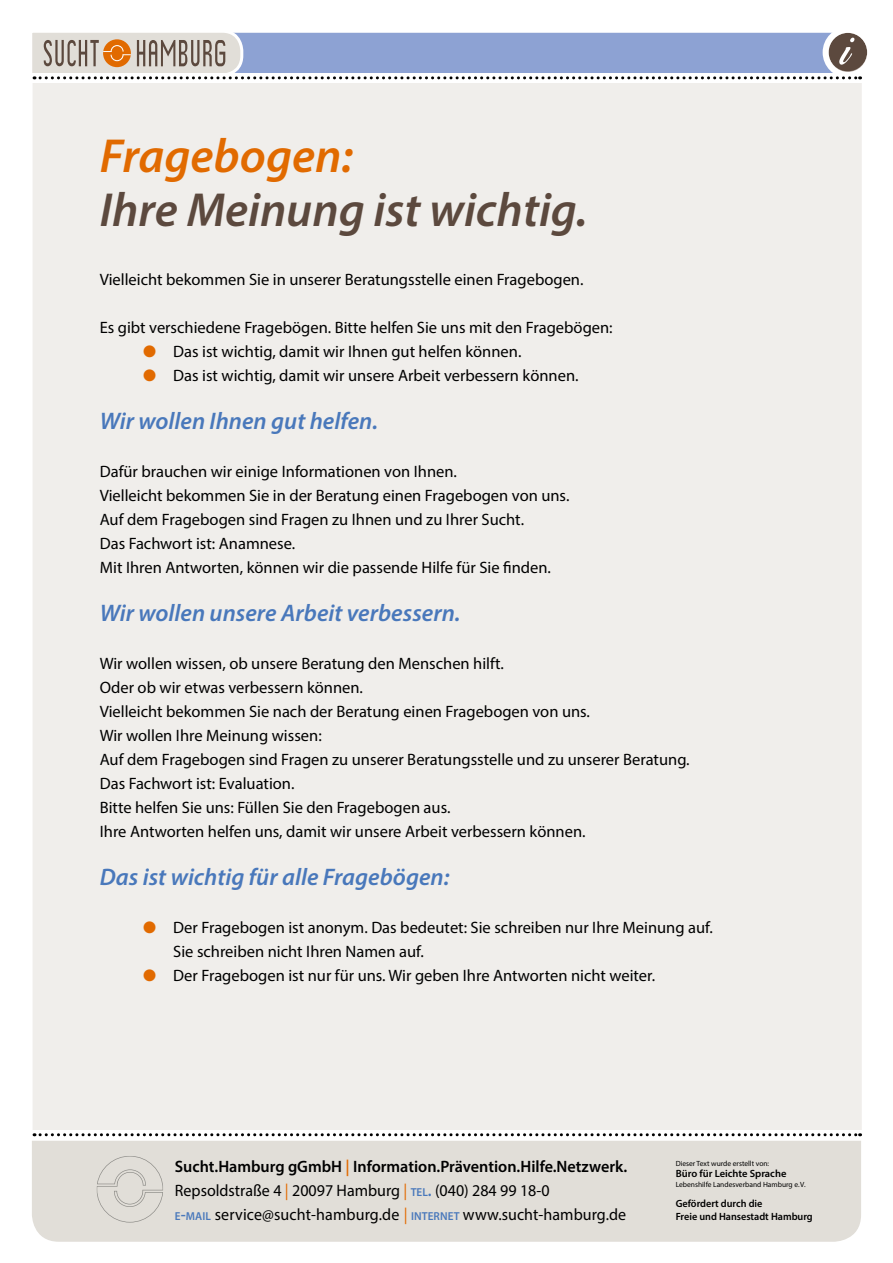
<style>
.page{position:relative;width:893px;height:1263px;background:#fff}
.page>*{position:absolute;margin:0;border:0;box-sizing:border-box;transform-origin:0 0}
.t1{font:italic 600 48px "Myriad Pro";color:#5c493e}
.t2{font:italic 600 48px "Myriad Pro";color:#e16a00}
.t3{font:italic 600 24px "Myriad Pro";color:#4978bb}
.t4{font:16.5px/24px "Myriad Pro";color:#000}
.t5{font:600 10.5px/12.6px "Myriad Pro";color:#000}
.t6{font:7.5px "Myriad Pro";color:#000}
.s1{color:#e16a00}
.s2{font-weight:600}
.s3{font-weight:600;color:#e16a00}
.s4{font-weight:600;font-size:11.55px;color:#4978bb}
.s5{font-weight:600;color:#4978bb}
</style>
<div class="page">
<div style="left:33px;top:83px;width:829px;height:1047px;background:#f0eeeb"></div>
<div style="left:823px;top:27px;width:50px;height:51px;border:6px solid #fff;border-radius:50%"></div>
<svg style="left:32px;top:28px;width:835px;height:51px"></svg>
<div style="left:32px;top:1140px;width:829px;height:102px;background:#e1ded8"></div>
<svg style="left:97px;top:1156px;width:66px;height:66px;background:#dbd8d2"></svg>
<svg style="left:34px;top:1133px;width:827px;height:3px"></svg>
<h1 class="t2" style="left:100px;top:125px;width:255px">Fragebogen:</h1>
<h1 class="t1" style="left:100px;top:179px;width:489px">Ihre Meinung ist wichtig.</h1>
<p class="t4" style="left:100px;top:267px;width:485px">Vielleicht bekommen Sie in unserer Beratungsstelle einen Fragebogen.</p>
<p class="t4" style="left:100px;top:315px;width:514px">Es gibt verschiedene Fragebögen. Bitte helfen Sie uns mit den Fragebögen:</p>
<p class="t4" style="left:143px;top:339px;width:380px"><span class="s1">●</span> Das ist wichtig, damit wir Ihnen gut helfen können.</p>
<p class="t4" style="left:143px;top:363px;width:437px"><span class="s1">●</span> Das ist wichtig, damit wir unsere Arbeit verbessern können.</p>
<h2 class="t3" style="left:100px;top:406px;width:280px">Wir wollen Ihnen gut helfen.</h2>
<p class="t4" style="left:100px;top:459px;width:471px">Dafür brauchen wir einige Informationen von Ihnen.<br>Vielleicht bekommen Sie in der Beratung einen Fragebogen von uns.<br>Auf dem Fragebogen sind Fragen zu Ihnen und zu Ihrer Sucht.<br>Das Fachwort ist: Anamnese.<br>Mit Ihren Antworten, können wir die passende Hilfe für Sie finden.</p>
<h2 class="t3" style="left:100px;top:598px;width:362px">Wir wollen unsere Arbeit verbessern.</h2>
<p class="t4" style="left:100px;top:651px;width:591px">Wir wollen wissen, ob unsere Beratung den Menschen hilft.<br>Oder ob wir etwas verbessern können.<br>Vielleicht bekommen Sie nach der Beratung einen Fragebogen von uns.<br>Wir wollen Ihre Meinung wissen:<br>Auf dem Fragebogen sind Fragen zu unserer Beratungsstelle und zu unserer Beratung.<br>Das Fachwort ist: Evaluation.<br>Bitte helfen Sie uns: Füllen Sie den Fragebogen aus.<br>Ihre Antworten helfen uns, damit wir unsere Arbeit verbessern können.</p>
<h2 class="t3" style="left:100px;top:862px;width:351px">Das ist wichtig für alle Fragebögen:</h2>
<p class="t4" style="left:173px;top:915px;width:541px;text-indent:-30px"><span class="s1">●</span> Der Fragebogen ist anonym. Das bedeutet: Sie schreiben nur Ihre Meinung auf.<br>Sie schreiben nicht Ihren Namen auf.</p>
<p class="t4" style="left:143px;top:963px;width:513px"><span class="s1">●</span> Der Fragebogen ist nur für uns. Wir geben Ihre Antworten nicht weiter.</p>
<p class="t4" style="left:175px;top:1154px;width:454px"><span class="s2">Sucht.Hamburg gGmbH</span> <span class="s3">|</span> <span class="s2">Information.Prävention.Hilfe.Netzwerk.<br></span>Repsoldstraße 4 <span class="s1">|</span> 20097 Hamburg <span class="s1">|</span> <span class="s4">TEL</span><span class="s5">.</span> (040) 284 99 18-0<br><span class="s4">E</span><span class="s5">-</span><span class="s4">MAIL</span> service@sucht-hamburg.de <span class="s1">|</span> <span class="s4">INTERNET</span> www.sucht-hamburg.de</p>
<p class="t6" style="left:676px;top:1158px;width:95px">Dieser Text wurde erstellt von:</p>
<p class="t5" style="left:676px;top:1167px;width:112px">Büro für Leichte Sprache</p>
<p class="t6" style="left:676px;top:1180px;width:131px">Lebenshilfe Landesverband Hamburg e.V.</p>
<p class="t5" style="left:676px;top:1197px;width:139px">Gefördert durch die<br>Freie und Hansestadt Hamburg</p>
</div>
